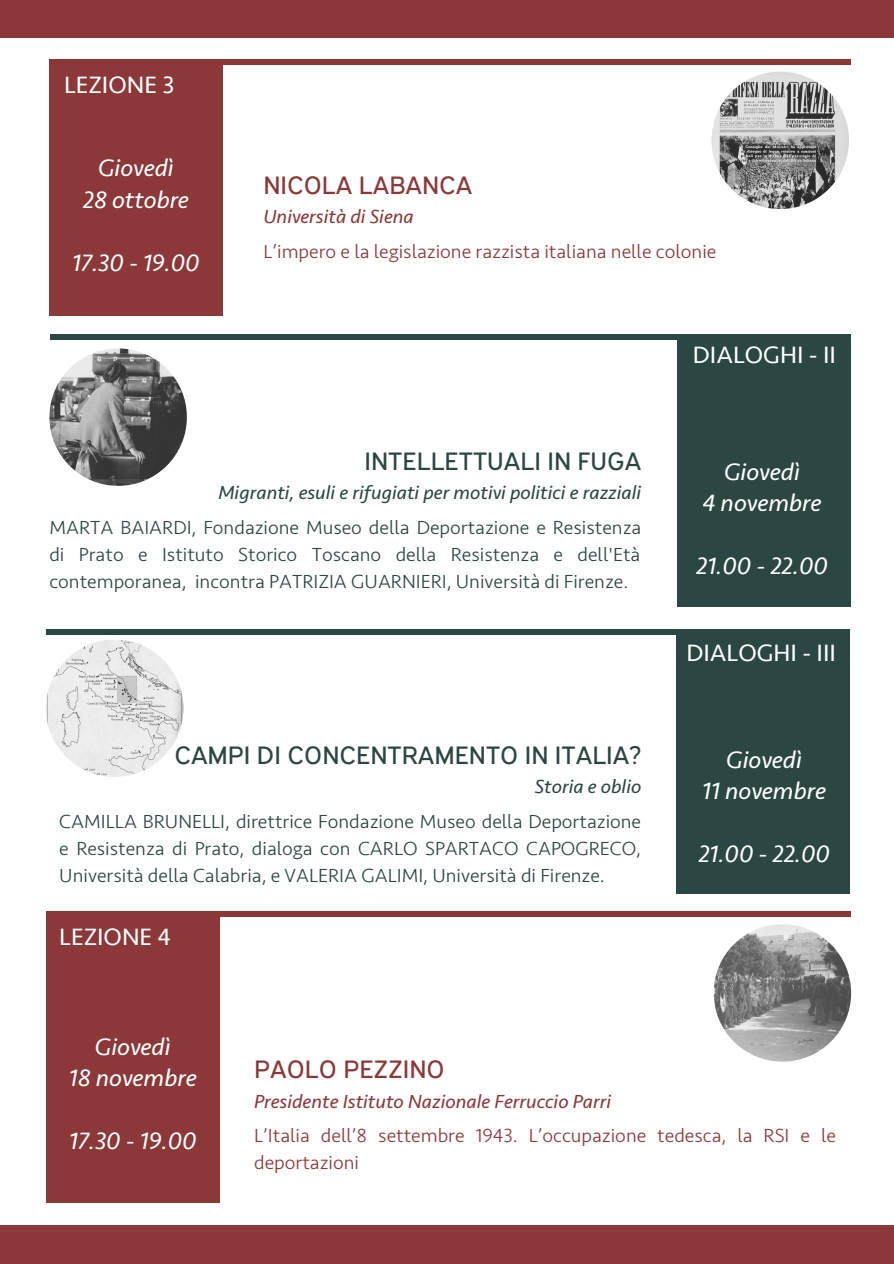
<style>
.page{position:relative;width:894px;height:1264px;background:#fff}
.page>*{position:absolute;margin:0;border:0;box-sizing:border-box;transform-origin:0 0}
.t1{font:italic 24.9px "Seravek";color:#fff}
.t2{font:24.9px "Expressway Rg";color:#2b4743}
.t3{font:24.9px "Seravek";color:#fff}
.t4{font:24.9px "Expressway Rg";color:#8c3839}
.t5{font:300 19.8px/27px "Seravek";color:#2b4743;text-align:justify}
.t6{font:300 19.8px/27px "Seravek";color:#8c3839}
.t7{font:italic 19.8px "Seravek";color:#2b4743}
.t8{font:italic 19.8px "Seravek";color:#8c3839}
</style>
<div class="page">
<div style="left:677px;top:334px;width:173px;height:273px;background:#2b4743"></div>
<div style="left:50px;top:334px;width:800px;height:6px;background:#2b4743"></div>
<div style="left:46px;top:629px;width:803px;height:6px;background:#2b4743"></div>
<div style="left:676px;top:632px;width:173px;height:261px;background:#2b4743"></div>
<img style="left:49px;top:348px;width:138px;height:138px;border-radius:50%">
<img style="left:46px;top:639px;width:137px;height:138px;border-radius:50%">
<div style="left:46px;top:911px;width:173px;height:291px;background:#8c3839"></div>
<img style="left:713px;top:924px;width:137px;height:137px;border-radius:50%">
<div style="left:0;top:1225px;width:893px;height:38px;background:#8c3839"></div>
<div style="left:0;top:0;width:893px;height:38px;background:#8c3839"></div>
<div style="left:47px;top:911px;width:803px;height:5px;background:#8c3839"></div>
<div style="left:49px;top:59px;width:173px;height:257px;background:#8c3839"></div>
<div style="left:50px;top:59px;width:800px;height:6px;background:#8c3839"></div>
<img style="left:711px;top:72px;width:137px;height:137px;border-radius:50%">
<p class="t3" style="left:64px;top:70px;width:112px">LEZIONE 3</p>
<p class="t1" style="left:98px;top:153px;width:77px">Giovedì</p>
<p class="t1" style="left:83px;top:185px;width:108px">28 ottobre</p>
<p class="t1" style="left:72px;top:248px;width:129px">17.30 - 19.00</p>
<p class="t4" style="left:263px;top:169px;width:210px">NICOLA LABANCA</p>
<p class="t8" style="left:263px;top:205px;width:152px">Università di Siena</p>
<p class="t6" style="left:263px;top:238px;width:454px">L’impero e la legislazione razzista italiana nelle colonie</p>
<p class="t3" style="left:692px;top:340px;width:145px">DIALOGHI - II</p>
<p class="t2" style="left:364px;top:445px;width:278px">INTELLETTUALI IN FUGA</p>
<p class="t7" style="left:218px;top:481px;width:424px">Migranti, esuli e rifugiati per motivi politici e razziali</p>
<p class="t5" style="left:49px;top:514px;width:593px">MARTA BAIARDI, Fondazione Museo della Deportazione e Resistenza di Prato e Istituto Storico Toscano della Resistenza e dell'Età contemporanea, incontra PATRIZIA GUARNIERI, Università di Firenze.</p>
<p class="t2" style="left:174px;top:739px;width:468px">CAMPI DI CONCENTRAMENTO IN ITALIA?</p>
<p class="t7" style="left:534px;top:775px;width:108px">Storia e oblio</p>
<p class="t5" style="left:59px;top:808px;width:583px">CAMILLA BRUNELLI, direttrice Fondazione Museo della Deportazione e Resistenza di Prato, dialoga con CARLO SPARTACO CAPOGRECO, Università della Calabria, e VALERIA GALIMI, Università di Firenze.</p>
<p class="t3" style="left:59px;top:922px;width:113px">LEZIONE 4</p>
<p class="t1" style="left:724px;top:456px;width:77px">Giovedì</p>
<p class="t1" style="left:702px;top:488px;width:121px">4 novembre</p>
<p class="t1" style="left:696px;top:551px;width:133px">21.00 - 22.00</p>
<p class="t3" style="left:686px;top:638px;width:151px">DIALOGHI - III</p>
<p class="t1" style="left:726px;top:744px;width:77px">Giovedì</p>
<p class="t1" style="left:702px;top:776px;width:125px">11 novembre</p>
<p class="t1" style="left:698px;top:839px;width:133px">21.00 - 22.00</p>
<p class="t1" style="left:95px;top:1031px;width:77px">Giovedì</p>
<p class="t1" style="left:69px;top:1063px;width:129px">18 novembre</p>
<p class="t1" style="left:69px;top:1126px;width:129px">17.30 - 19.00</p>
<p class="t4" style="left:254px;top:1053px;width:192px">PAOLO PEZZINO</p>
<p class="t8" style="left:254px;top:1089px;width:358px">Presidente Istituto Nazionale Ferruccio Parri</p>
<p class="t6" style="left:254px;top:1122px;width:583px">L’Italia dell’8 settembre 1943. L’occupazione tedesca, la RSI e le deportazioni</p>
</div>
